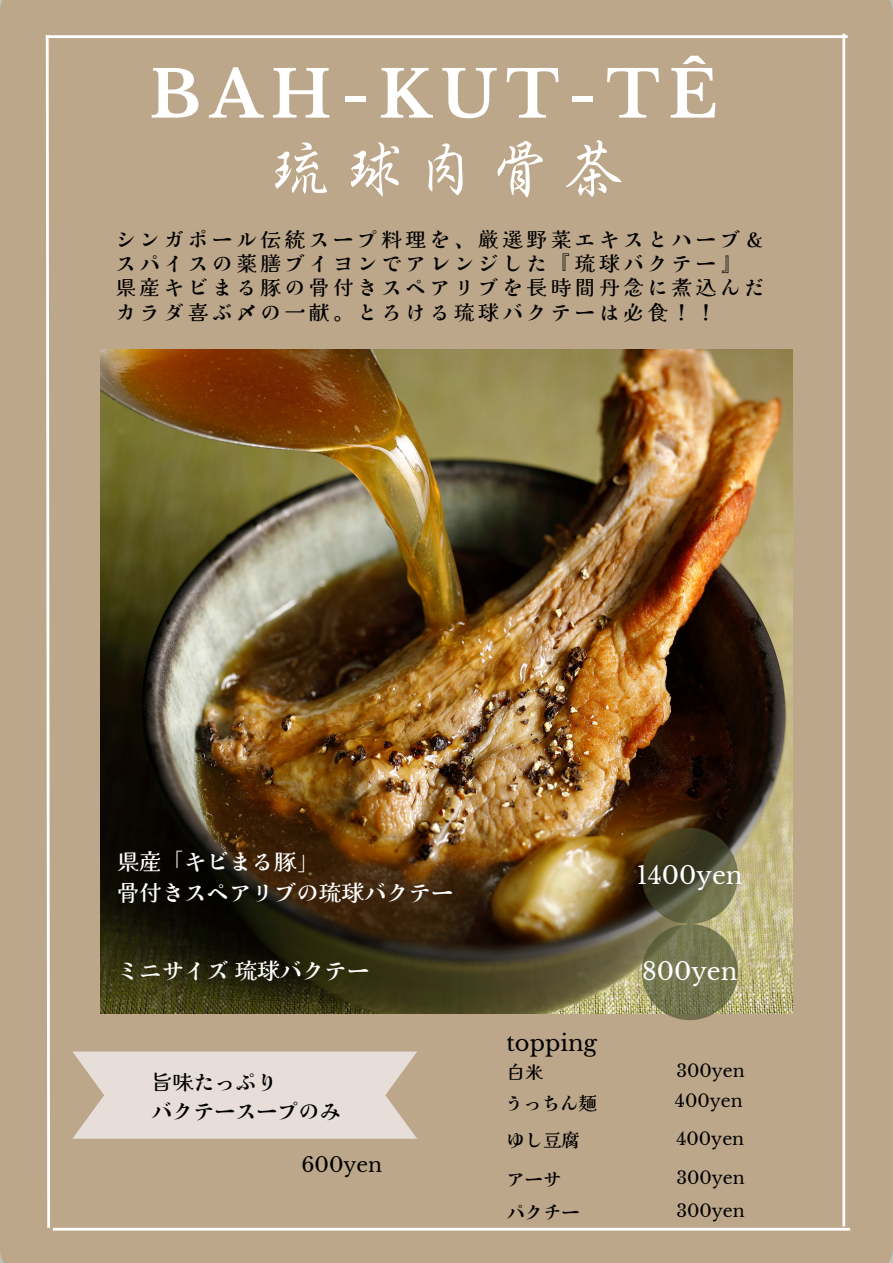
<style>
.page{position:relative;width:893px;height:1263px;background:#bda78b}
.page>*{position:absolute;margin:0;border:0;box-sizing:border-box;transform-origin:0 0}
.t1{font:700 64.5px "Libre Baskerville";letter-spacing:.135em;color:#fff}
.t2{font:300 64.5px "AR Gyokaisho JIS";letter-spacing:.135em;color:#fff}
.t3{font:24.22px "Libre Baskerville";color:#fff}
.t4{font:22.58px "Libre Baskerville";color:#000}
.t5{font:500 22.42px/30.9px "Kaisei Tokumin";color:#fff}
.t6{font:500 21.08px/29.2px "Kaisei Tokumin";color:#000}
.t7{font:500 20.4px/24.2px "Kaisei Tokumin";letter-spacing:.185em;color:#000}
.t8{font:20.33px "Libre Baskerville";color:#000}
.t9{font:500 18.38px/38.5px "Kaisei Tokumin";color:#000}
.t10{font:17.33px "Libre Baskerville";color:#000}
</style>
<div class="page">
<img style="left:100px;top:350px;width:692px;height:664px">
<hr style="left:46px;top:35px;width:801px;height:3px;background:#fff">
<hr style="left:53px;top:1228px;width:797px;height:2px;background:#fff">
<hr style="left:842px;top:34px;width:3px;height:1192px;background:#fff">
<svg style="left:44px;top:32px;width:7px;height:1198px"></svg>
<svg style="left:641px;top:828px;width:97px;height:96px;background:#4e4e32"></svg>
<svg style="left:72px;top:1051px;width:345px;height:88px;background:#e2d8d1"></svg>
<svg style="left:641px;top:924px;width:97px;height:96px;background:#73764f"></svg>
<h1 class="t1" style="left:149px;top:55px;width:569px">BAH-KUT-TÊ</h1>
<h1 class="t2" style="left:268px;top:137px;width:359px">琉球肉骨茶</h1>
<p class="t7" style="left:115px;top:226px;width:650px">シンガポール伝統スープ料理を、厳選野菜エキスとハーブ＆スパイスの薬膳ブイヨンでアレンジした『琉球バクテー』県産キビまる豚の骨付きスペアリブを長時間丹念に煮込んだカラダ喜ぶ〆の一献。とろける琉球バクテーは必食！！</p>
<p class="t5" style="left:117px;top:844px;width:338px">県産「キビまる豚」<br>骨付きスペアリブの琉球バクテー</p>
<p class="t3" style="left:637px;top:860px;width:107px">1400yen</p>
<p class="t5" style="left:117px;top:953px;width:254px">ミニサイズ琉球バクテー</p>
<p class="t3" style="left:642px;top:957px;width:97px">800yen</p>
<p class="t6" style="left:151px;top:1066px;width:191px">旨味たっぷり<br>バクテースープのみ</p>
<p class="t8" style="left:301px;top:1152px;width:82px">600yen</p>
<p class="t4" style="left:506px;top:1029px;width:92px">topping</p>
<p class="t9" style="left:506px;top:1052px;width:38px">白米</p>
<p class="t10" style="left:676px;top:1060px;width:70px">300yen</p>
<p class="t9" style="left:505px;top:1083px;width:93px">うっちん麺</p>
<p class="t10" style="left:675px;top:1090px;width:69px">400yen</p>
<p class="t9" style="left:506px;top:1120px;width:75px">ゆし豆腐アーサ</p>
<p class="t10" style="left:676px;top:1128px;width:69px">400yen</p>
<p class="t10" style="left:676px;top:1167px;width:70px">300yen</p>
<p class="t9" style="left:506px;top:1191px;width:75px">パクチー</p>
<p class="t10" style="left:676px;top:1200px;width:70px">300yen</p>
</div>
